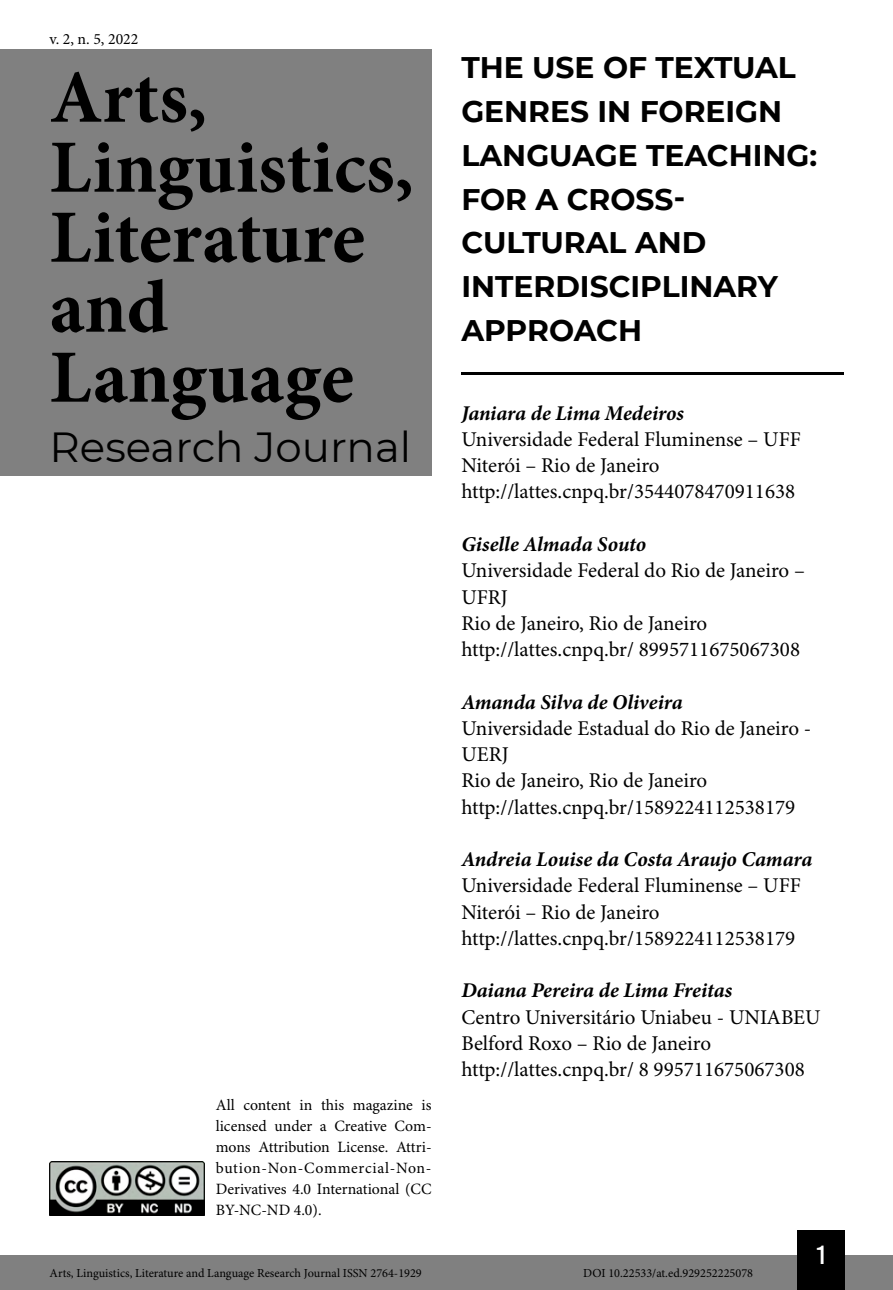
<style>
.page{position:relative;width:893px;height:1290px;background:#fff}
.page>*{position:absolute;margin:0;border:0;box-sizing:border-box;transform-origin:0 0}
.t1{font:700 75.25px/70px "Minion Pro";color:#000}
.t2{font:42px "Montserrat";color:#000}
.t3{font:700 29.75px/43.8px "Montserrat";color:#000}
.t4{font:26.25px "Bebas Kai";color:#fff}
.t5{font:21px/26.2px "Minion Pro";color:#000}
.t6{font:italic 700 21px "Minion Pro";letter-spacing:-.005em;color:#000}
.t7{font:15.75px/21px "Minion Pro";color:#000;text-align:justify}
.t8{font:12.25px "Minion Pro";color:#000}
</style>
<div class="page">
<div style="left:0;top:1255px;width:893px;height:35px;background:#808080"></div>
<div style="left:797px;top:1230px;width:48px;height:60px;background:#000"></div>
<img style="left:50px;top:1161px;width:154px;height:54px">
<div style="left:0;top:50px;width:432px;height:426px;background:#808080"></div>
<hr style="left:461px;top:372px;width:382px;height:3px;background:#000">
<p class="t7" style="left:50px;top:29px;width:90px">v. 2, n. 5, 2022</p>
<h1 class="t1" style="left:50px;top:62px;width:366px">Arts,<br>Linguistics,<br>Literature and<br>Language</h1>
<h2 class="t2" style="left:50px;top:419px;width:363px">Research Journal</h2>
<p class="t7" style="left:216px;top:1095px;width:217px">All content in this magazine is licensed under a Creative Com&shy;mons Attribution License. Attri&shy;bution-Non-Commercial-Non-Derivatives 4.0 International (CC BY-NC-ND 4.0).</p>
<h3 class="t3" style="left:461px;top:44px;width:357px">THE USE OF TEXTUAL<br>GENRES IN FOREIGN<br>LANGUAGE TEACHING:<br>FOR A CROSS-<br>CULTURAL AND<br>INTERDISCIPLINARY<br>APPROACH</h3>
<p class="t6" style="left:461px;top:398px;width:224px">Janiara de Lima Medeiros</p>
<p class="t5" style="left:461px;top:427px;width:341px">Universidade Federal Fluminense – UFF<br>Niterói – Rio de Janeiro http://lattes.cnpq.br/3544078470911638</p>
<p class="t6" style="left:461px;top:529px;width:186px">Giselle Almada Souto</p>
<p class="t5" style="left:461px;top:558px;width:345px">Universidade Federal do Rio de Janeiro –<br>UFRJ<br>Rio de Janeiro, Rio de Janeiro http://lattes.cnpq.br/ 8995711675067308</p>
<p class="t6" style="left:461px;top:687px;width:223px">Amanda Silva de Oliveira</p>
<p class="t5" style="left:461px;top:716px;width:352px">Universidade Estadual do Rio de Janeiro -<br>UERJ<br>Rio de Janeiro, Rio de Janeiro http://lattes.cnpq.br/1589224112538179</p>
<p class="t6" style="left:461px;top:844px;width:352px">Andreia Louise da Costa Araujo Camara</p>
<p class="t5" style="left:461px;top:873px;width:341px">Universidade Federal Fluminense – UFF<br>Niterói – Rio de Janeiro http://lattes.cnpq.br/1589224112538179</p>
<p class="t6" style="left:461px;top:975px;width:272px">Daiana Pereira de Lima Freitas</p>
<p class="t5" style="left:461px;top:1004px;width:361px">Centro Universitário Uniabeu - UNIABEU<br>Belford Roxo – Rio de Janeiro http://lattes.cnpq.br/ 8 995711675067308</p>
<p class="t4" style="left:817px;top:1241px;width:10px">1</p>
<p class="t8" style="left:50px;top:1266px;width:374px">Arts, Linguistics, Literature and Language Research Journal ISSN 2764-1929</p>
<p class="t8" style="left:583px;top:1266px;width:171px">DOI 10.22533/at.ed.929252225078</p>
</div>
